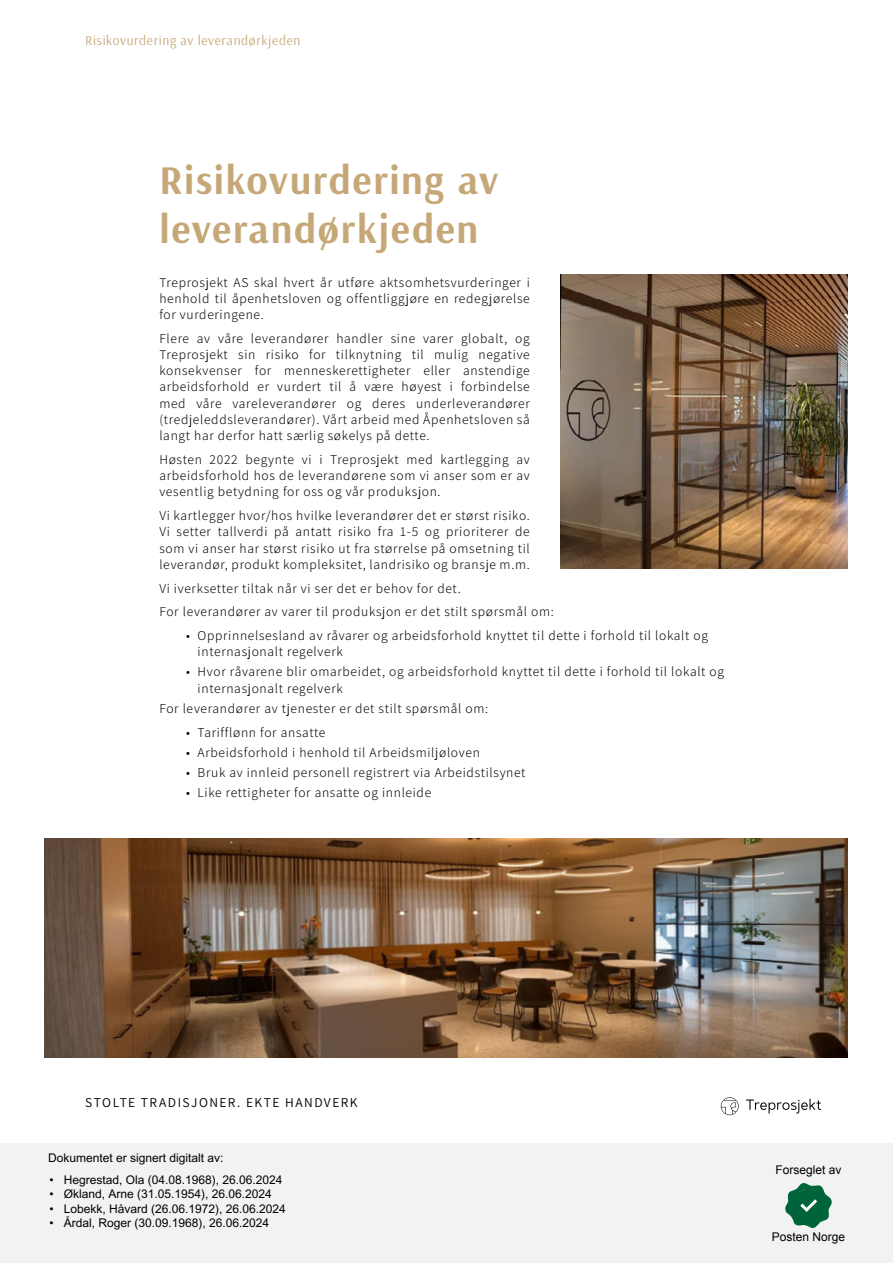
<style>
.page{position:relative;width:893px;height:1263px;background:#fff}
.page>*{position:absolute;margin:0;border:0;box-sizing:border-box;transform-origin:0 0}
.t1{font:700 40.5px/48.6px "Arsenal";letter-spacing:.04em;color:#c6a878}
.t2{font:200 13.5px/16.2px "Assistant";letter-spacing:.05em;color:#000;text-align:justify}
.t3{font:13.5px "Arsenal";letter-spacing:.05em;color:#c6a878}
.t4{font:200 13.5px "Assistant";letter-spacing:.105em;color:#000}
.t5{font:12px "Arial";color:#000}
</style>
<div class="page">
<div style="left:0;top:1143px;width:892px;height:120px;background:#f2f2f2"></div>
<svg style="left:785px;top:1183px;width:47px;height:45px"></svg>
<svg style="left:721px;top:1097px;width:18px;height:18px"></svg>
<svg style="left:746px;top:1099px;width:75px;height:14px"></svg>
<img style="left:560px;top:274px;width:288px;height:295px">
<img style="left:45px;top:838px;width:803px;height:219px">
<p class="t3" style="left:85px;top:32px;width:217px">Risikovurdering av leverandørkjeden</p>
<h1 class="t1" style="left:159px;top:156px;width:340px">Risikovurdering av leverandørkjeden</h1>
<p class="t2" style="left:159px;top:273px;width:372px">Treprosjekt AS skal hvert år utføre aktsomhetsvurderinger i henhold til åpenhetsloven og offentliggjøre en redegjørelse for vurderingene.</p>
<p class="t2" style="left:159px;top:330px;width:372px">Flere av våre leverandører handler sine varer globalt, og Treprosjekt sin risiko for tilknytning til mulig negative konsekvenser for menneskerettigheter eller anstendige arbeidsforhold er vurdert til å være høyest i forbindelse med våre vareleverandører og deres underleverandører (tredjeleddsleverandører). Vårt arbeid med Åpenhetsloven så langt har derfor hatt særlig søkelys på dette.</p>
<p class="t2" style="left:159px;top:451px;width:372px">Høsten 2022 begynte vi i Treprosjekt med kartlegging av arbeidsforhold hos de leverandørene som vi anser som er av vesentlig betydning for oss og vår produksjon.</p>
<p class="t2" style="left:159px;top:507px;width:372px">Vi kartlegger hvor/hos hvilke leverandører det er størst risiko.<br>Vi setter tallverdi på antatt risiko fra 1-5 og prioriterer de som vi anser har størst risiko ut fra størrelse på omsetning til leverandør, produkt kompleksitet, landrisiko og bransje m.m.</p>
<p class="t2" style="left:159px;top:575px;width:396px;line-height:23.9px">Vi iverksetter tiltak når vi ser det er behov for det.<br>For leverandører av varer til produksjon er det stilt spørsmål om:</p>
<p class="t2" style="left:198px;top:627px;width:512px;text-indent:-11px">• Opprinnelsesland av råvarer og arbeidsforhold knyttet til dette i forhold til lokalt og internasjonalt regelverk</p>
<p class="t2" style="left:198px;top:663px;width:528px;text-indent:-11px">• Hvor råvarene blir omarbeidet, og arbeidsforhold knyttet til dette i forhold til lokalt og internasjonalt regelverk</p>
<p class="t2" style="left:159px;top:699px;width:330px">For leverandører av tjenester er det stilt spørsmål om:</p>
<p class="t2" style="left:186px;top:723px;width:141px">• Tarifflønn for ansatte</p>
<p class="t2" style="left:186px;top:743px;width:295px">• Arbeidsforhold i henhold til Arbeidsmiljøloven</p>
<p class="t2" style="left:186px;top:763px;width:341px">• Bruk av innleid personell registrert via Arbeidstilsynet</p>
<p class="t2" style="left:186px;top:783px;width:247px">• Like rettigheter for ansatte og innleide</p>
<p class="t4" style="left:85px;top:1094px;width:274px">STOLTE TRADISJONER. EKTE HANDVERK</p>
<p class="t5" style="left:48px;top:1151px;width:177px">Dokumentet er signert digitalt av:</p>
<p class="t5" style="left:50px;top:1173px;width:235px">• Hegrestad, Ola (04.08.1968), 26.06.2024</p>
<p class="t5" style="left:50px;top:1187px;width:224px">• Økland, Arne (31.05.1954), 26.06.2024</p>
<p class="t5" style="left:50px;top:1201px;width:238px">• Lobekk, Håvard (26.06.1972), 26.06.2024</p>
<p class="t5" style="left:50px;top:1215px;width:221px">• Årdal, Roger (30.09.1968), 26.06.2024</p>
<p class="t5" style="left:775px;top:1162px;width:68px">Forseglet av</p>
<p class="t5" style="left:772px;top:1229px;width:75px">Posten Norge</p>
</div>
